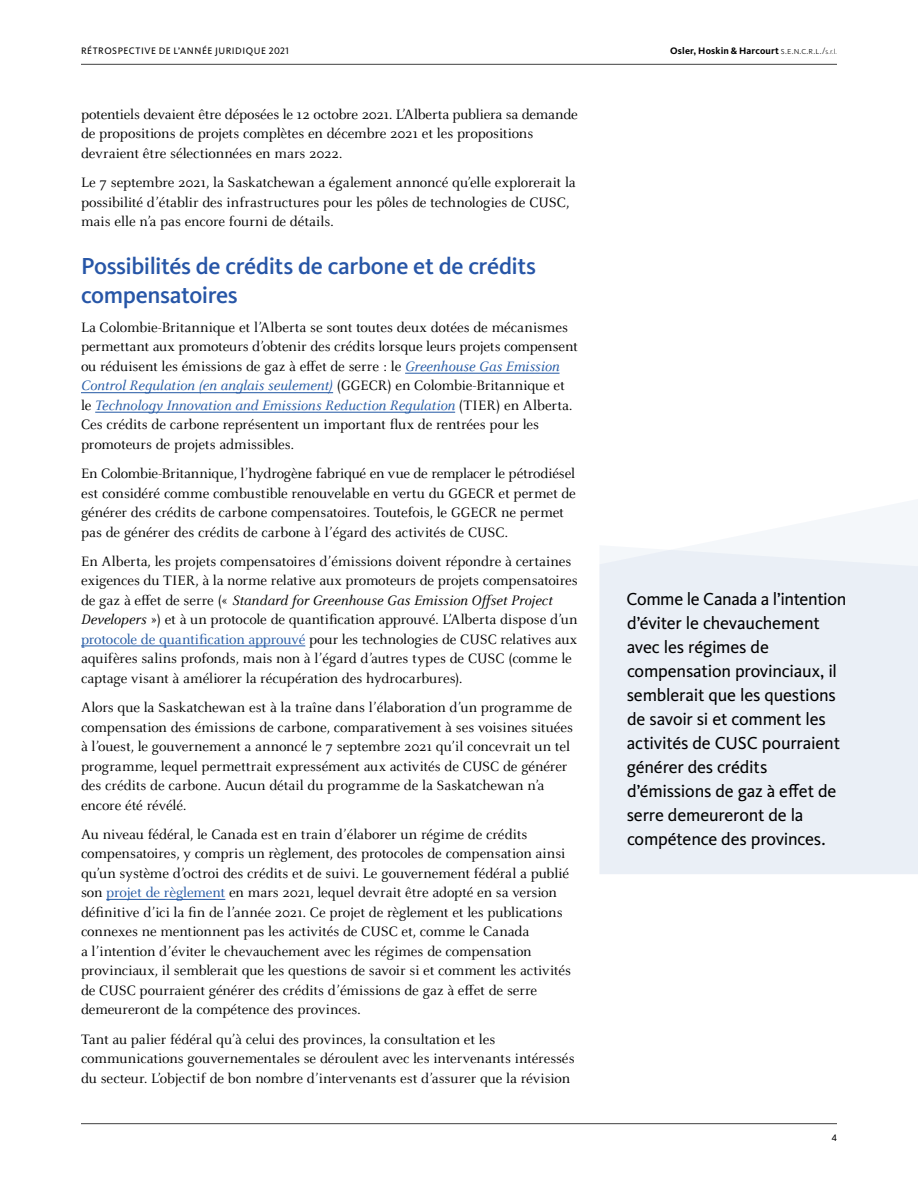
<style>
.page{position:relative;width:918px;height:1188px;background:#fff}
.page>*{position:absolute;margin:0;border:0;box-sizing:border-box;transform-origin:0 0}
.t1{font:500 24px/28.5px "Kievit Pro";letter-spacing:-.025em;color:#2756a7}
.t2{font:18px/24px "Kievit Pro";letter-spacing:-.015em;color:#000}
.t3{font:15px/19.5px "Celeste OT";letter-spacing:-.01em;color:#000}
.t4{font:700 9.75px "Kievit Pro";letter-spacing:.015em;color:#000}
.t5{font:9.75px "Kievit Pro";letter-spacing:.055em;color:#000}
.s1{font-weight:300}
.s2{font-weight:300;font-size:7.35px}
.s3{font-style:italic;color:#2258a4}
.s4{font-style:italic}
.s5{color:#2258a4}
</style>
<div class="page">
<hr style="left:81px;top:1123px;width:756px;height:1px;background:#414141">
<hr style="left:81px;top:64px;width:756px;height:1px;background:#414141">
<hr style="left:405px;top:373px;width:155px;height:1px;background:#2258a4">
<hr style="left:81px;top:392px;width:252px;height:1px;background:#2258a4">
<hr style="left:95px;top:412px;width:360px;height:1px;background:#2258a4">
<hr style="left:81px;top:646px;width:224px;height:1px;background:#2258a4">
<hr style="left:106px;top:899px;width:119px;height:1px;background:#2258a4">
<svg style="left:698px;top:500px;width:220px;height:45px;fill:#f4f7fa"></svg>
<div style="left:599px;top:545px;width:319px;height:329px;background:#eaeff6"></div>
<p class="t5" style="left:81px;top:45px;width:209px">RÉTROSPECTIVE DE L’ANNÉE JURIDIQUE 2021</p>
<p class="t4" style="left:670px;top:45px;width:168px">Osler, Hoskin &amp; Harcourt <span class="s1">s.e.n.c.r.l./</span><span class="s2">s.r.l.</span></p>
<p class="t3" style="left:81px;top:105px;width:498px">potentiels devaient être déposées le 12 octobre 2021. L’Alberta publiera sa demande de propositions de projets complètes en décembre 2021 et les propositions devraient être sélectionnées en mars 2022.</p>
<p class="t3" style="left:81px;top:173px;width:496px">Le 7 septembre 2021, la Saskatchewan a également annoncé qu’elle explorerait la possibilité d’établir des infrastructures pour les pôles de technologies de CUSC, mais elle n’a pas encore fourni de détails.</p>
<h1 class="t1" style="left:81px;top:252px;width:457px">Possibilités de crédits de carbone et de crédits compensatoires</h1>
<p class="t3" style="left:81px;top:318px;width:498px">La Colombie‑Britannique et l’Alberta se sont toutes deux dotées de mécanismes permettant aux promoteurs d’obtenir des crédits lorsque leurs projets compensent ou réduisent les émissions de gaz à effet de serre : le <span class="s3">Greenhouse Gas Emission Control Regulation (en anglais seulement)</span> (GGECR) en Colombie‑Britannique et le <span class="s3">Technology Innovation and Emissions Reduction Regulation</span> (TIER) en Alberta.<br>Ces crédits de carbone représentent un important flux de rentrées pour les promoteurs de projets admissibles.</p>
<p class="t3" style="left:81px;top:464px;width:496px">En Colombie‑Britannique, l’hydrogène fabriqué en vue de remplacer le pétrodiésel est considéré comme combustible renouvelable en vertu du GGECR et permet de générer des crédits de carbone compensatoires. Toutefois, le GGECR ne permet pas de générer des crédits de carbone à l’égard des activités de CUSC.</p>
<p class="t3" style="left:81px;top:552px;width:498px">En Alberta, les projets compensatoires d’émissions doivent répondre à certaines exigences du TIER, à la norme relative aux promoteurs de projets compensatoires de gaz à effet de serre (« <span class="s4">Standard for Greenhouse Gas Emission Offset Project Developers</span> ») et à un protocole de quantification approuvé. L’Alberta dispose d’un <span class="s5">protocole de quantification approuvé</span> pour les technologies de CUSC relatives aux aquifères salins profonds, mais non à l’égard d’autres types de CUSC (comme le captage visant à améliorer la récupération des hydrocarbures).</p>
<p class="t3" style="left:81px;top:698px;width:494px">Alors que la Saskatchewan est à la traîne dans l’élaboration d’un programme de compensation des émissions de carbone, comparativement à ses voisines situées à l’ouest, le gouvernement a annoncé le 7 septembre 2021 qu’il concevrait un tel programme, lequel permettrait expressément aux activités de CUSC de générer des crédits de carbone. Aucun détail du programme de la Saskatchewan n’a encore été révélé.</p>
<p class="t3" style="left:81px;top:825px;width:492px">Au niveau fédéral, le Canada est en train d’élaborer un régime de crédits compensatoires, y compris un règlement, des protocoles de compensation ainsi qu’un système d’octroi des crédits et de suivi. Le gouvernement fédéral a publié son <span class="s5">projet de règlement</span> en mars 2021, lequel devrait être adopté en sa version définitive d’ici la fin de l’année 2021. Ce projet de règlement et les publications connexes ne mentionnent pas les activités de CUSC et, comme le Canada<br>a l’intention d’éviter le chevauchement avec les régimes de compensation provinciaux, il semblerait que les questions de savoir si et comment les activités de CUSC pourraient générer des crédits d’émissions de gaz à effet de serre demeureront de la compétence des provinces.</p>
<p class="t3" style="left:81px;top:1029px;width:495px">Tant au palier fédéral qu’à celui des provinces, la consultation et les communications gouvernementales se déroulent avec les intervenants intéressés du secteur. L’objectif de bon nombre d’intervenants est d’assurer que la révision</p>
<p class="t2" style="left:626px;top:587px;width:221px">Comme le Canada a l’intention d’éviter le chevauchement avec les régimes de compensation provinciaux, il semblerait que les questions de savoir si et comment les activités de CUSC pourraient générer des crédits d’émissions de gaz à effet de serre demeureront de la compétence des provinces.</p>
<p class="t5" style="left:832px;top:1132px;width:7px">4</p>
</div>
